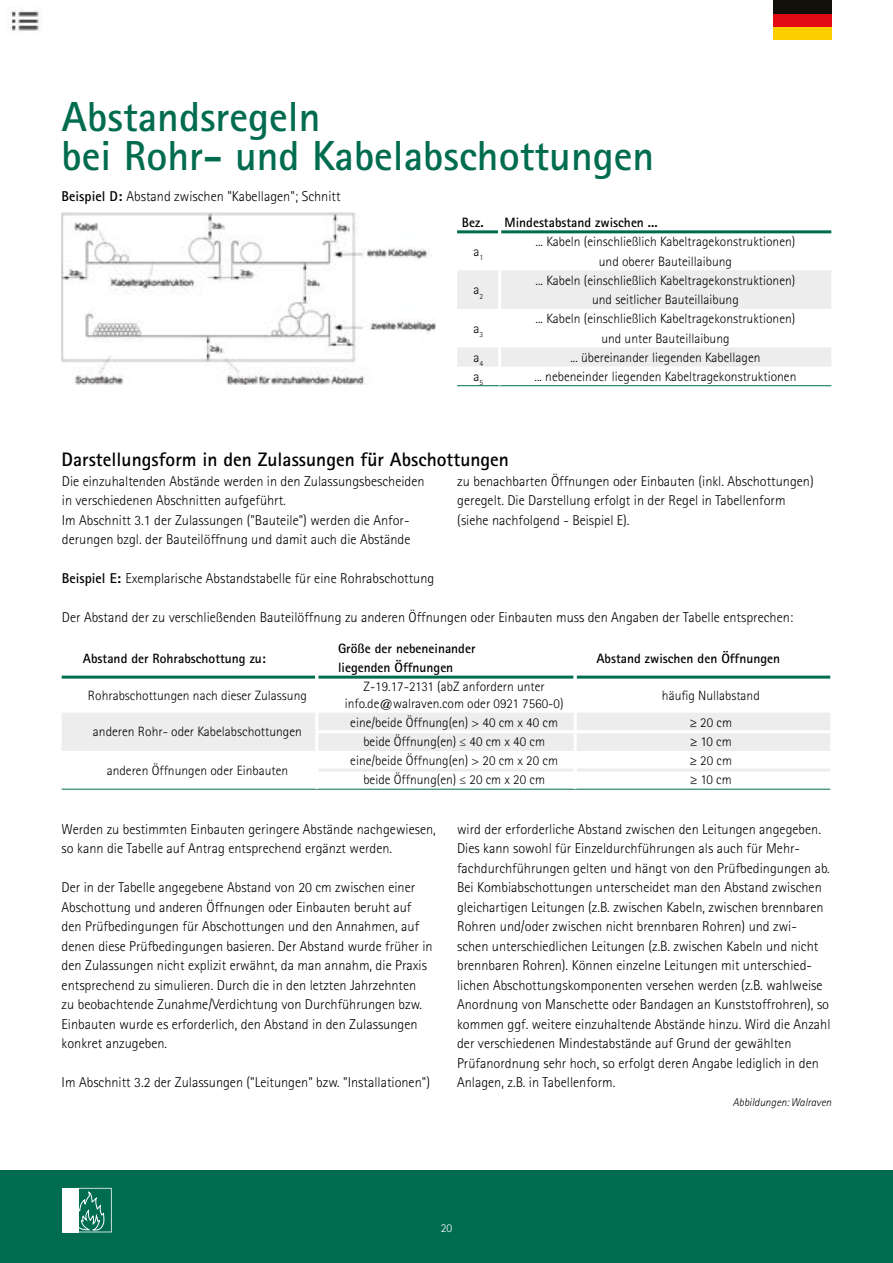
<style>
.page{position:relative;width:893px;height:1263px;background:#fff}
.page>*{position:absolute;margin:0;border:0;box-sizing:border-box;transform-origin:0 0}
.t1{font:700 42px "Rotis Sans Serif Std";color:#006c4f}
.t2{font:700 19.5px "Rotis Sans Serif Std";color:#000}
.t3{font:300 14.25px/19.5px "Rotis Sans Serif Std";color:#000}
.t4{font:300 13.5px "Rotis Sans Serif Std";color:#000}
.t5{font:700 13.5px "Rotis Sans Serif Std";color:#000}
.t6{font:300 12px "Rotis Sans Serif Std";color:#fff}
.Captions_pictures{font:italic 300 11.25px "Rotis Sans Serif Std";color:#000}
.s1{font-weight:700}
</style>
<div class="page">
<div style="left:62px;top:713px;width:768px;height:38px;background:#ededed"></div>
<hr style="left:62px;top:676px;width:253px;height:3px;background:#006c4f">
<hr style="left:318px;top:676px;width:256px;height:3px;background:#006c4f">
<hr style="left:577px;top:676px;width:253px;height:3px;background:#006c4f">
<hr style="left:318px;top:768px;width:256px;height:3px;background:#ededed">
<hr style="left:577px;top:768px;width:253px;height:3px;background:#ededed">
<hr style="left:62px;top:789px;width:255px;height:1px;background:#006c4f">
<hr style="left:317px;top:789px;width:258px;height:1px;background:#006c4f">
<hr style="left:575px;top:789px;width:255px;height:1px;background:#006c4f">
<hr style="left:315px;top:730px;width:260px;height:3px;background:#fff">
<hr style="left:575px;top:730px;width:255px;height:3px;background:#fff">
<hr style="left:315px;top:713px;width:3px;height:17px;background:#fff">
<hr style="left:574px;top:713px;width:3px;height:17px;background:#fff">
<hr style="left:315px;top:733px;width:3px;height:18px;background:#fff">
<hr style="left:574px;top:733px;width:3px;height:18px;background:#fff">
<svg style="left:457px;top:270px;width:374px;height:97px"></svg>
<hr style="left:457px;top:230px;width:41px;height:3px;background:#006c4f">
<hr style="left:501px;top:230px;width:330px;height:3px;background:#006c4f">
<hr style="left:457px;top:385px;width:43px;height:1px;background:#006c4f">
<hr style="left:500px;top:385px;width:331px;height:1px;background:#006c4f">
<hr style="left:498px;top:270px;width:3px;height:39px;background:#fff">
<hr style="left:498px;top:309px;width:3px;height:38px;background:#fff">
<hr style="left:498px;top:347px;width:3px;height:20px;background:#fff">
<img style="left:62px;top:213px;width:374px;height:171px">
<div style="left:773px;top:26px;width:58px;height:13px;background:#ffce00"></div>
<div style="left:773px;top:13px;width:58px;height:13px;background:#e30b13"></div>
<div style="left:773px;top:0;width:58px;height:13px;background:#12100b"></div>
<img style="left:11px;top:11px;width:28px;height:20px">
<div style="left:0;top:1170px;width:893px;height:93px;background:#006c4f"></div>
<svg style="left:78px;top:1188px;width:34px;height:44px"></svg>
<div style="left:62px;top:1188px;width:16px;height:44px;background:#fff"></div>
<p class="t1" style="left:62px;top:90px;width:260px">Abstandsregeln</p>
<p class="t1" style="left:62px;top:129px;width:594px">bei Rohr- und Kabelabschottungen</p>
<p class="t3" style="left:62px;top:186px;width:280px"><span class="s1">Beispiel D:</span> Abstand zwischen "Kabellagen"; Schnitt</p>
<p class="t5" style="left:462px;top:214px;width:23px">Bez.</p>
<p class="t5" style="left:504px;top:214px;width:155px">Mindestabstand zwischen ...</p>
<p class="t4" style="left:473px;top:243px;width:11px">a<sub>1</sub></p>
<p class="t4" style="left:536px;top:234px;width:261px">... Kabeln (einschließlich Kabeltragekonstruktionen)</p>
<p class="t4" style="left:599px;top:253px;width:135px">und oberer Bauteillaibung</p>
<p class="t4" style="left:473px;top:282px;width:11px">a<sub>2</sub></p>
<p class="t4" style="left:473px;top:320px;width:11px">a<sub>3</sub></p>
<p class="t4" style="left:536px;top:272px;width:261px">... Kabeln (einschließlich Kabeltragekonstruktionen)</p>
<p class="t4" style="left:592px;top:292px;width:148px">und seitlicher Bauteillaibung</p>
<p class="t4" style="left:536px;top:311px;width:261px">... Kabeln (einschließlich Kabeltragekonstruktionen)</p>
<p class="t4" style="left:601px;top:330px;width:130px">und unter Bauteillaibung</p>
<p class="t4" style="left:473px;top:349px;width:11px">a<sub>4</sub></p>
<p class="t4" style="left:570px;top:349px;width:192px">... übereinander liegenden Kabellagen</p>
<p class="t4" style="left:473px;top:368px;width:11px">a<sub>5</sub></p>
<p class="t4" style="left:534px;top:368px;width:263px">... nebeneinder liegenden Kabeltragekonstruktionen</p>
<p class="t2" style="left:62px;top:447px;width:449px">Darstellungsform in den Zulassungen für Abschottungen</p>
<p class="t3" style="left:62px;top:471px;width:364px">Die einzuhaltenden Abstände werden in den Zulassungsbescheiden in verschiedenen Abschnitten aufgeführt.</p>
<p class="t3" style="left:62px;top:510px;width:350px">Im Abschnitt 3.1 der Zulassungen ("Bauteile") werden die Anfor&shy;derungen bzgl. der Bauteilöffnung und damit auch die Abstände</p>
<p class="t3" style="left:62px;top:569px;width:374px"><span class="s1">Beispiel E:</span> Exemplarische Abstandstabelle für eine Rohrabschottung</p>
<p class="t3" style="left:457px;top:471px;width:358px">zu benachbarten Öffnungen oder Einbauten (inkl. Abschottungen) geregelt. Die Darstellung erfolgt in der Regel in Tabellenform</p>
<p class="t3" style="left:457px;top:510px;width:174px">(siehe nachfolgend - Beispiel E).</p>
<p class="t3" style="left:62px;top:608px;width:733px">Der Abstand der zu verschließenden Bauteilöffnung zu anderen Öffnungen oder Einbauten muss den Angaben der Tabelle entsprechen:</p>
<p class="t5" style="left:83px;top:649px;width:184px">Abstand der Rohrabschottung zu:</p>
<p class="t4" style="left:88px;top:687px;width:220px">Rohrabschottungen nach dieser Zulassung</p>
<p class="t4" style="left:93px;top:724px;width:210px">anderen Rohr- oder Kabelabschottungen</p>
<p class="t4" style="left:107px;top:762px;width:183px">anderen Öffnungen oder Einbauten</p>
<p class="t5" style="left:338px;top:640px;width:139px">Größe der nebeneinander</p>
<p class="t5" style="left:338px;top:659px;width:117px">liegenden Öffnungen</p>
<p class="t4" style="left:364px;top:679px;width:183px">Z-19.17-2131 (abZ anfordern unter</p>
<p class="t4" style="left:345px;top:695px;width:220px">info.de@walraven.com oder 0921 7560-0)</p>
<p class="t5" style="left:596px;top:649px;width:185px">Abstand zwischen den Öffnungen</p>
<p class="t4" style="left:662px;top:687px;width:99px">häufig Nullabstand</p>
<p class="t4" style="left:350px;top:714px;width:209px">eine/beide Öffnung(en) &gt; 40 cm x 40 cm</p>
<p class="t4" style="left:690px;top:714px;width:44px"><span class="s1">≥</span> 20 cm</p>
<p class="t4" style="left:363px;top:734px;width:183px">beide Öffnung(en) ≤ 40 cm x 40 cm</p>
<p class="t4" style="left:690px;top:734px;width:43px"><span class="s1">≥</span> 10 cm</p>
<p class="t4" style="left:350px;top:753px;width:209px">eine/beide Öffnung(en) &gt; 20 cm x 20 cm</p>
<p class="t4" style="left:690px;top:753px;width:44px"><span class="s1">≥</span> 20 cm</p>
<p class="t4" style="left:363px;top:772px;width:183px">beide Öffnung(en) ≤ 20 cm x 20 cm</p>
<p class="t4" style="left:690px;top:772px;width:43px"><span class="s1">≥</span> 10 cm</p>
<p class="t3" style="left:62px;top:819px;width:376px">Werden zu bestimmten Einbauten geringere Abstände nachgewiesen, so kann die Tabelle auf Antrag entsprechend ergänzt werden.</p>
<p class="t3" style="left:62px;top:878px;width:372px">Der in der Tabelle angegebene Abstand von 20 cm zwischen einer Abschottung und anderen Öffnungen oder Einbauten beruht auf den Prüfbedingungen für Abschottungen und den Annahmen, auf denen diese Prüfbedingungen basieren. Der Abstand wurde früher in den Zulassungen nicht explizit erwähnt, da man annahm, die Praxis entsprechend zu simulieren. Durch die in den letzten Jahrzehnten<br>zu beobachtende Zunahme/Verdichtung von Durchführungen bzw.<br>Einbauten wurde es erforderlich, den Abstand in den Zulassungen konkret anzugeben.</p>
<p class="t3" style="left:62px;top:1073px;width:370px">Im Abschnitt 3.2 der Zulassungen ("Leitungen" bzw. "Installationen")</p>
<p class="t3" style="left:457px;top:819px;width:375px">wird der erforderliche Abstand zwischen den Leitungen angegeben.<br>Dies kann sowohl für Einzeldurchführungen als auch für Mehr&shy;fachdurchführungen gelten und hängt von den Prüfbedingungen ab.<br>Bei Kombiabschottungen unterscheidet man den Abstand zwischen gleichartigen Leitungen (z.B. zwischen Kabeln, zwischen brennbaren Rohren und/oder zwischen nicht brennbaren Rohren) und zwi&shy;schen unterschiedlichen Leitungen (z.B. zwischen Kabeln und nicht brennbaren Rohren). Können einzelne Leitungen mit unterschied&shy;lichen Abschottungskomponenten versehen werden (z.B. wahlweise Anordnung von Manschette oder Bandagen an Kunststoffrohren), so kommen ggf. weitere einzuhaltende Abstände hinzu. Wird die Anzahl der verschiedenen Mindestabstände auf Grund der gewählten Prüfanordnung sehr hoch, so erfolgt deren Angabe lediglich in den Anlagen, z.B. in Tabellenform.</p>
<p class="Captions_pictures" style="left:733px;top:1095px;width:100px">Abbildungen: Walraven</p>
<p class="t6" style="left:441px;top:1221px;width:13px">20</p>
</div>
